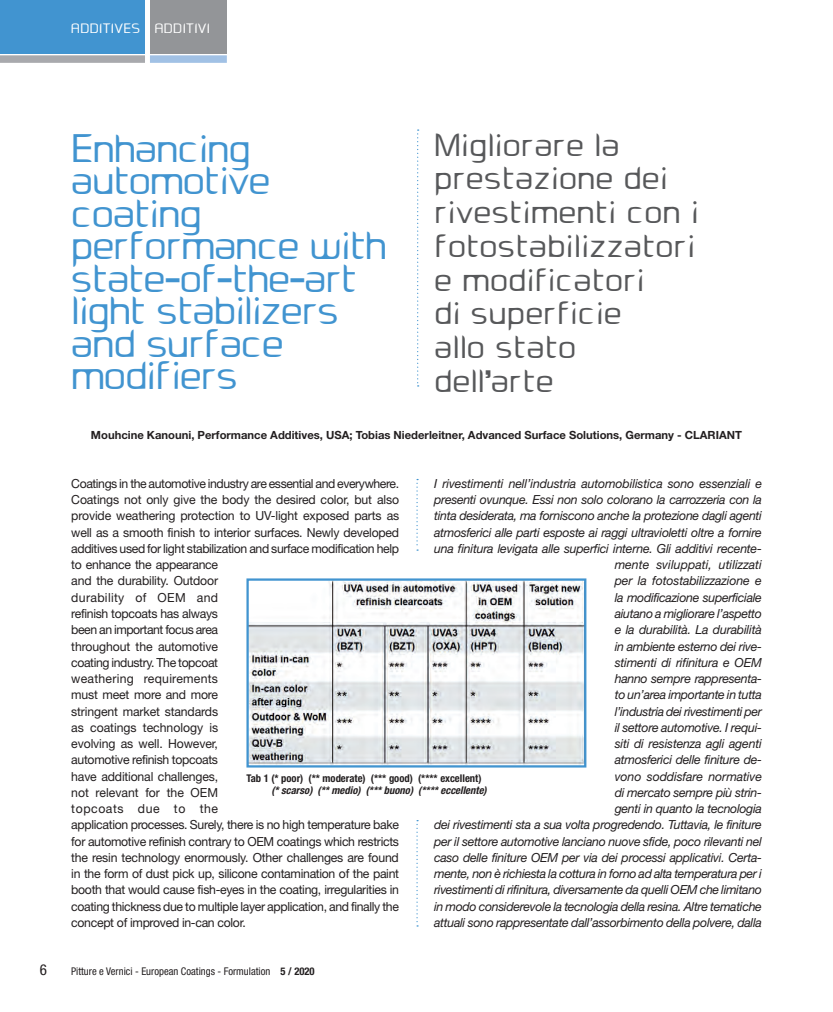
<style>
.page{position:relative;width:833px;height:1012px;background:#fff}
.page>*{position:absolute;margin:0;border:0;box-sizing:border-box;transform-origin:0 0}
.t1{font:40px/32.5px "Ea Designer";letter-spacing:-.03em;color:#4194d0}
.t2{font:32.5px/33.8px "Ea Designer";color:#57585a}
.t3{font:condensed 15px "Helvetica Neue";color:#231f20}
.t4{font:13.75px "Ea Designer";letter-spacing:.025em;color:#fff}
.t5{font:italic 12.5px/16.2px "Helvetica Neue";letter-spacing:-.025em;color:#231f20;text-align:right}
.t6{font:12.5px/16.2px "Helvetica Neue";letter-spacing:-.025em;color:#231f20}
.t7{font:700 11.25px "Helvetica Neue";color:#231f20}
.t8{font:condensed 10.62px "Helvetica Neue";color:#231f20}
.t9{font:700 condensed 10.62px "Helvetica Neue";color:#231f20}
.t10{font:italic 700 condensed 10.62px "Helvetica Neue";color:#231f20}
.s1{font-weight:700}
</style>
<div class="page">
<svg style="left:416px;top:479px;width:2px;height:71px"></svg>
<div style="left:150px;top:0;width:77px;height:54px;background:#939598"></div>
<div style="left:0;top:0;width:145px;height:54px;background:#4194d0"></div>
<div style="left:0;top:55px;width:145px;height:8px;background:#a8a9ad"></div>
<div style="left:150px;top:55px;width:77px;height:8px;background:#a1c1e5"></div>
<svg style="left:417px;top:129px;width:2px;height:257px"></svg>
<svg style="left:416px;top:820px;width:2px;height:106px"></svg>
<img style="left:249px;top:581px;width:334px;height:183px">
<div style="left:246px;top:578px;width:340px;height:189px;border:2px solid #4194d0"></div>
<p class="t4" style="left:71px;top:20px;width:141px">ADDITIVES ADDITIVI</p>
<h2 class="t2" style="left:434px;top:127px;width:266px">Migliorare la prestazione dei rivestimenti con i fotostabilizzatori e modificatori<br>di superficie<br>allo stato dell’arte</h2>
<p class="t7" style="left:91px;top:427px;width:652px">Mouhcine Kanouni, Performance Additives, USA; Tobias Niederleitner, Advanced Surface Solutions, Germany - CLARIANT</p>
<h1 class="t1" style="left:71px;top:132px;width:318px">Enhancing automotive coating performance with state-of-the-art light stabilizers and surface modifiers</h1>
<p class="t6" style="left:71px;top:475px;width:329px">Coatings in the automotive industry are essential and everywhere.<br>Coatings not only give the body the desired color, but also provide weathering protection to UV-light exposed parts as well as a smooth finish to interior surfaces. Newly developed additives used for light stabilization and surface modification help to enhance the appearance<br>and the durability. Outdoor<br>durability of OEM and<br>refinish topcoats has always<br>been an important focus area<br>throughout the automotive<br>coating industry. The topcoat<br>weathering requirements<br>must meet more and more<br>stringent market standards<br>as coatings technology is<br>evolving as well. However,<br>automotive refinish topcoats<br>have additional challenges,<br>not relevant for the OEM<br>topcoats due to the<br>application processes. Surely, there is no high temperature bake for automotive refinish contrary to OEM coatings which restricts the resin technology enormously. Other challenges are found in the form of dust pick up, silicone contamination of the paint booth that would cause fish-eyes in the coating, irregularities in coating thickness due to multiple layer application, and finally the concept of improved in-can color.</p>
<p class="t5" style="left:434px;top:475px;width:329px">I rivestimenti nell’industria automobilistica sono essenziali e presenti ovunque. Essi non solo colorano la carrozzeria con la tinta desiderata, ma forniscono anche la protezione dagli agenti atmosferici alle parti esposte ai raggi ultravioletti oltre a fornire una finitura levigata alle superfici interne. Gli additivi recente&shy;mente sviluppati, utilizzati<br>per la fotostabilizzazione e<br>la modificazione superficiale<br>aiutano a migliorare l’aspetto<br>e la durabilità. La durabilità<br>in ambiente esterno dei rive-<br>stimenti di rifinitura e OEM<br>hanno sempre rappresenta-<br>to un’area importante in tutta<br>l’industria dei rivestimenti per<br>il settore automotive. I requi-<br>siti di resistenza agli agenti<br>atmosferici delle finiture de-<br>vono soddisfare normative<br>di mercato sempre più strin-<br>genti in quanto la tecnologia<br>dei rivestimenti sta a sua volta progredendo. Tuttavia, le finiture per il settore automotive lanciano nuove sfide, poco rilevanti nel caso delle finiture OEM per via dei processi applicativi. Certa&shy;mente, non è richiesta la cottura in forno ad alta temperatura per i rivestimenti di rifinitura, diversamente da quelli OEM che limitano in modo considerevole la tecnologia della resina. Altre tematiche attuali sono rappresentate dall’assorbimento della polvere, dalla</p>
<p class="t9" style="left:246px;top:771px;width:237px">Tab 1 (* poor) (** moderate) (*** good) (**** excellent)</p>
<p class="t10" style="left:271px;top:783px;width:217px">(* scarso) (** medio) (*** buono) (**** eccellente)</p>
<p class="t3" style="left:40px;top:961px;width:9px">6</p>
<p class="t8" style="left:71px;top:965px;width:245px">Pitture e Vernici - European Coatings - Formulation <span class="s1">5 / 2020</span></p>
</div>
